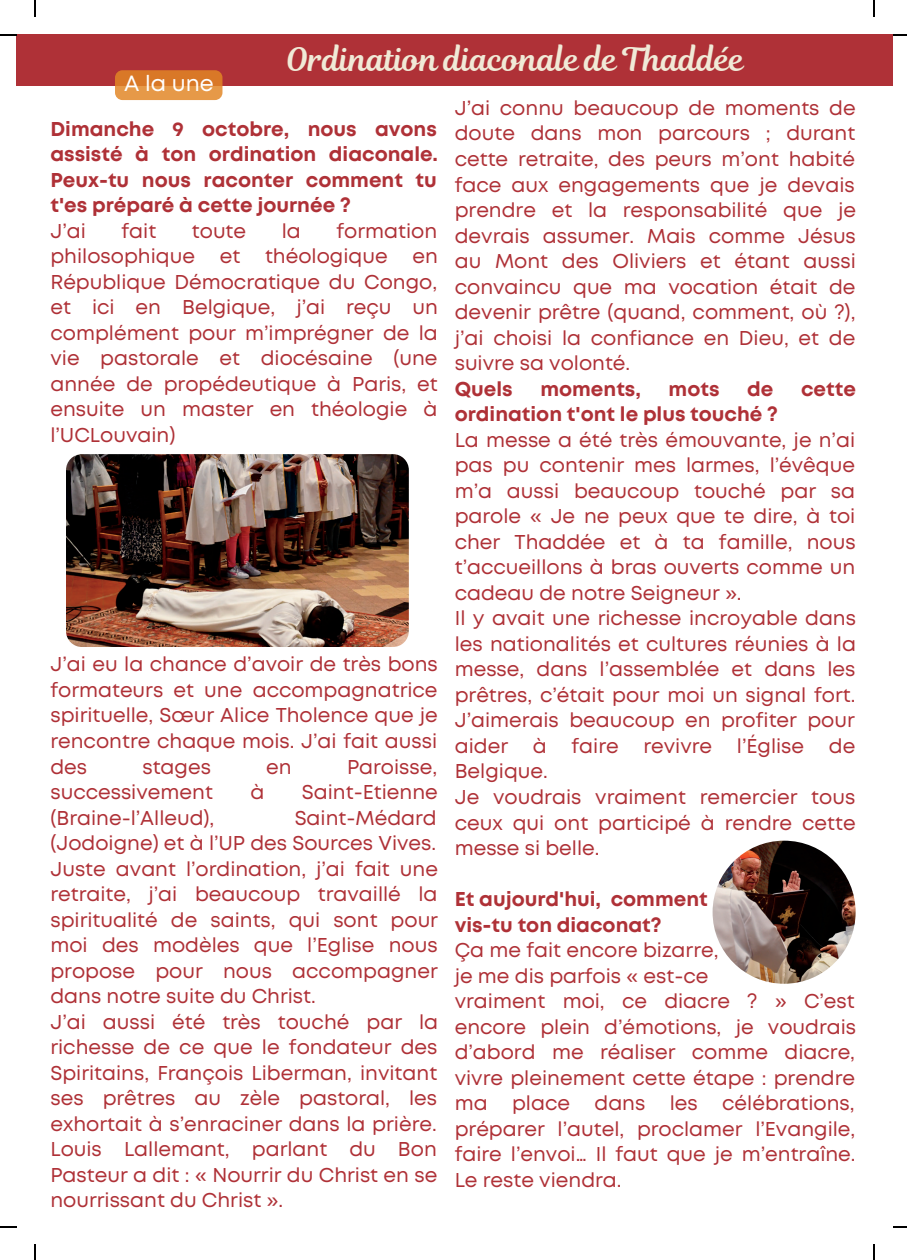
<style>
.page{position:relative;width:907px;height:1260px;background:#fff}
.page>*{position:absolute;margin:0;border:0;box-sizing:border-box;transform-origin:0 0}
.t1{font:32px "RTL Romman Regular";color:#f0ead7}
.t2{font:22px "Mont";color:#fff}
.t3{font:20px/25.6px "Mont";color:#af3137;text-align:justify}
.t4{font:700 20px/25.6px "Mont";color:#af3137;text-align:justify}
</style>
<div class="page">
<div style="left:16px;top:35px;width:876px;height:51px;background:#af3137"></div>
<img style="left:712px;top:840px;width:143px;height:143px;border-radius:50%">
<img style="left:66px;top:454px;width:343px;height:193px;border-radius:16px">
<div style="left:115px;top:70px;width:107px;height:30px;background:#e28624;border-radius:7px;opacity:.84"></div>
<svg style="left:34px;top:0;width:2px;height:17px"></svg>
<svg style="left:0;top:35px;width:16px;height:1px"></svg>
<svg style="left:873px;top:0;width:1px;height:17px"></svg>
<svg style="left:892px;top:35px;width:15px;height:1px"></svg>
<svg style="left:34px;top:1244px;width:2px;height:15px"></svg>
<svg style="left:0;top:1226px;width:16px;height:1px"></svg>
<svg style="left:873px;top:1244px;width:1px;height:15px"></svg>
<svg style="left:893px;top:1226px;width:14px;height:1px"></svg>
<p class="t2" style="left:124px;top:75px;width:91px">A la une</p>
<h1 class="t1" style="left:286px;top:37px;width:459px">Ordination diaconale de Thaddée</h1>
<p class="t4" style="left:50px;top:117px;width:389px">Dimanche 9 octobre, nous avons assisté à ton ordination diaconale.<br>Peux-tu nous raconter comment tu t'es préparé à cette journée ?</p>
<p class="t3" style="left:50px;top:219px;width:37px">J’ai</p>
<p class="t3" style="left:121px;top:219px;width:36px">fait</p>
<p class="t3" style="left:192px;top:219px;width:56px">toute</p>
<p class="t3" style="left:282px;top:219px;width:21px">la</p>
<p class="t3" style="left:50px;top:219px;width:389px;text-indent:286px">formation philosophique et théologique en République Démocratique du Congo, et ici en Belgique, j’ai reçu un complément pour m’imprégner de la vie pastorale et diocésaine (une année de propédeutique à Paris, et ensuite un master en théologie à l’UCLouvain)</p>
<p class="t3" style="left:50px;top:653px;width:389px">J’ai eu la chance d’avoir de très bons formateurs et une accompagnatrice spirituelle, Sœur Alice Tholence que je rencontre chaque mois. J’ai fait aussi des</p>
<p class="t3" style="left:142px;top:755px;width:70px">stages</p>
<p class="t3" style="left:266px;top:755px;width:27px">en</p>
<p class="t3" style="left:347px;top:755px;width:92px">Paroisse,</p>
<p class="t3" style="left:50px;top:780px;width:164px">successivement</p>
<p class="t3" style="left:250px;top:780px;width:15px">à</p>
<p class="t3" style="left:302px;top:780px;width:137px">Saint-Etienne</p>
<p class="t3" style="left:50px;top:806px;width:165px">(Braine-l’Alleud),</p>
<p class="t3" style="left:50px;top:806px;width:389px;text-align:left;text-indent:244px">Saint-Médard (Jodoigne) et à l’UP des Sources Vives.<br>Juste avant l’ordination, j’ai fait une retraite, j’ai beaucoup travaillé la spiritualité de saints, qui sont pour moi des modèles que l’Eglise nous propose pour nous accompagner dans notre suite du Christ.<br>J’ai aussi été très touché par la richesse de ce que le fondateur des Spiritains, François Liberman, invitant ses prêtres au zèle pastoral, les exhortait à s’enraciner dans la prière.<br>Louis Lallemant, parlant du Bon Pasteur a dit : « Nourrir du Christ en se nourrissant du Christ ».</p>
<p class="t3" style="left:455px;top:97px;width:403px">J’ai connu beaucoup de moments de doute dans mon parcours ; durant cette retraite, des peurs m’ont habité face aux engagements que je devais prendre et la responsabilité que je devrais assumer. Mais comme Jésus au Mont des Oliviers et étant aussi convaincu que ma vocation était de devenir prêtre (quand, comment, où ?), j’ai choisi la confiance en Dieu, et de suivre sa volonté.</p>
<p class="t4" style="left:455px;top:377px;width:59px">Quels</p>
<p class="t4" style="left:540px;top:377px;width:102px">moments,</p>
<p class="t4" style="left:668px;top:377px;width:52px">mots</p>
<p class="t4" style="left:747px;top:377px;width:28px">de</p>
<p class="t4" style="left:801px;top:377px;width:56px">cette</p>
<p class="t4" style="left:455px;top:403px;width:325px">ordination t'ont le plus touché ?</p>
<p class="t3" style="left:455px;top:428px;width:403px;text-align:left">La messe a été très émouvante, je n’ai pas pu contenir mes larmes, l’évêque m’a aussi beaucoup touché par sa parole « Je ne peux que te dire, à toi cher Thaddée et à ta famille, nous t’accueillons à bras ouverts comme un cadeau de notre Seigneur ».<br>Il y avait une richesse incroyable dans les nationalités et cultures réunies à la messe, dans l’assemblée et dans les prêtres, c’était pour moi un signal fort.<br>J’aimerais beaucoup en profiter pour aider à faire revivre l’Église de Belgique.<br>Je voudrais vraiment remercier tous ceux qui ont participé à rendre cette messe si belle.</p>
<p class="t4" style="left:455px;top:887px;width:254px">Et aujourd'hui, comment vis-tu ton diaconat?</p>
<p class="t3" style="left:455px;top:938px;width:403px;text-align:left">Ça me fait encore bizarre,<br>je me dis parfois « est-ce<br>vraiment moi, ce diacre ? » C’est encore plein d’émotions, je voudrais d’abord me réaliser comme diacre, vivre pleinement cette étape : prendre ma place dans les célébrations, préparer l’autel, proclamer l’Evangile, faire l’envoi… Il faut que je m’entraîne.<br>Le reste viendra.</p>
</div>
